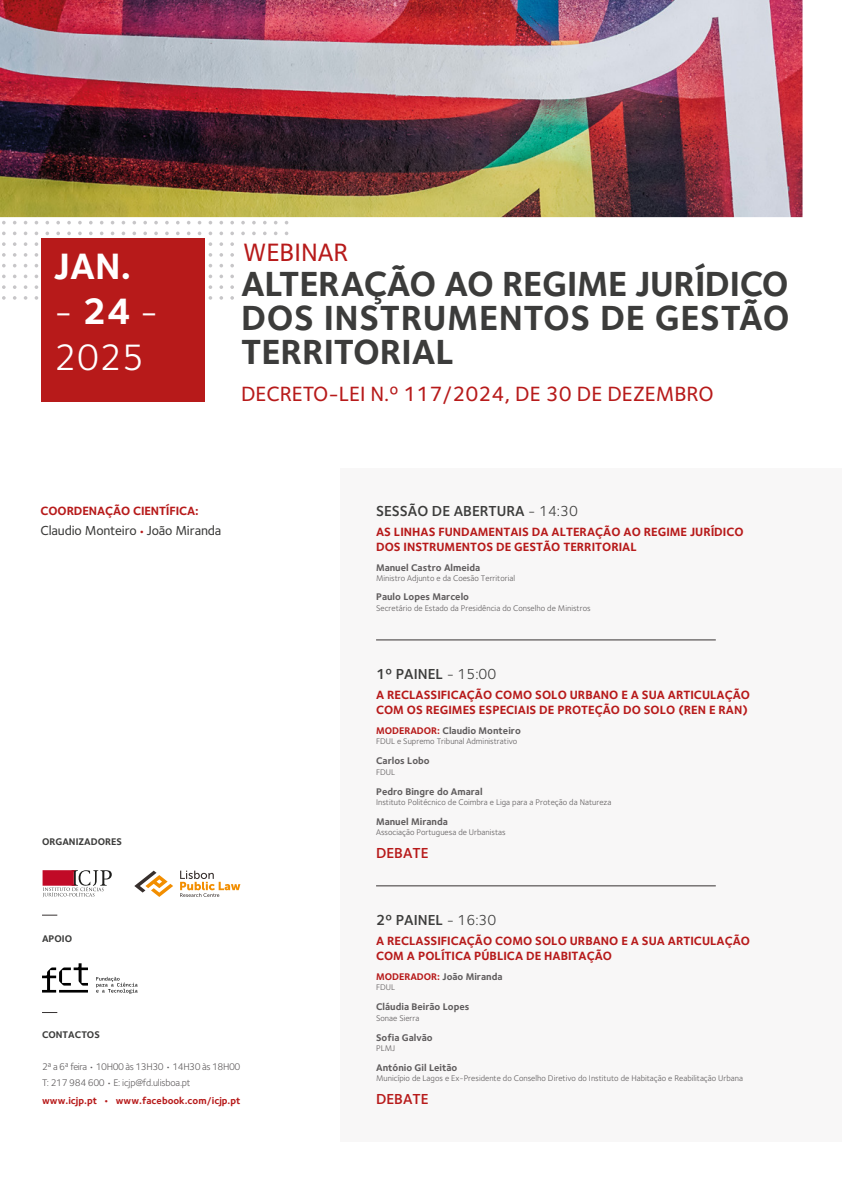
<style>
.page{position:relative;width:842px;height:1191px;background:#fff}
.page>*{position:absolute;margin:0;border:0;box-sizing:border-box;transform-origin:0 0}
.t1{font:38px/45.6px "Foundry Sterling";color:#fff}
.t2{font:700 38px "Foundry Sterling";color:#fff}
.t3{font:700 36.1px/33.7px "Foundry Sterling";color:#3c3c3b;text-align:justify}
.t4{font:500 26px "Foundry Sterling";color:#b71a1a}
.t5{font:500 21.3px "Foundry Sterling";color:#b71a1a}
.t6{font:600 15px "Foundry Sterling";color:#3c3c3b}
.t7{font:600 15px "Foundry Sterling";color:#b71a1a}
.t8{font:500 13.5px "Foundry Sterling";letter-spacing:-.01em;color:#3c3c3b}
.t9{font:700 12.4px/14.9px "Foundry Sterling";color:#b71a1a}
.t10{font:700 10px "Foundry Sterling";color:#5f5c5d}
.t11{font:10px/16px "Foundry Sterling";letter-spacing:-.045em;color:#5f5c5d}
.t12{font:700 10px "Foundry Sterling";color:#b71a1a}
.t13{font:700 10px "Foundry Sterling";color:#3c3c3b}
.t14{font:8.5px "Foundry Sterling";color:#5f5c5d}
.s1{font-weight:700}
.s2{font-weight:400}
.s3{font-weight:700;font-size:11px;color:#b71a1a}
.s4{color:#b71a1a}
</style>
<div class="page">
<svg style="left:2px;top:221px;width:4px;height:3px"></svg>
<svg style="left:252px;top:221px;width:4px;height:3px"></svg>
<svg style="left:263px;top:221px;width:4px;height:3px"></svg>
<svg style="left:230px;top:221px;width:4px;height:3px"></svg>
<svg style="left:241px;top:221px;width:4px;height:3px"></svg>
<svg style="left:78px;top:221px;width:4px;height:3px"></svg>
<svg style="left:154px;top:221px;width:4px;height:3px"></svg>
<svg style="left:89px;top:221px;width:4px;height:3px"></svg>
<svg style="left:176px;top:221px;width:4px;height:3px"></svg>
<svg style="left:67px;top:221px;width:4px;height:3px"></svg>
<svg style="left:143px;top:221px;width:4px;height:3px"></svg>
<svg style="left:165px;top:221px;width:4px;height:3px"></svg>
<svg style="left:56px;top:221px;width:4px;height:3px"></svg>
<svg style="left:2px;top:231px;width:4px;height:4px"></svg>
<svg style="left:13px;top:231px;width:4px;height:4px"></svg>
<svg style="left:252px;top:231px;width:4px;height:4px"></svg>
<svg style="left:263px;top:231px;width:4px;height:4px"></svg>
<svg style="left:230px;top:231px;width:4px;height:4px"></svg>
<svg style="left:241px;top:231px;width:4px;height:4px"></svg>
<svg style="left:78px;top:231px;width:4px;height:4px"></svg>
<svg style="left:219px;top:231px;width:4px;height:4px"></svg>
<svg style="left:154px;top:231px;width:4px;height:4px"></svg>
<svg style="left:89px;top:231px;width:4px;height:4px"></svg>
<svg style="left:176px;top:231px;width:4px;height:4px"></svg>
<svg style="left:67px;top:231px;width:4px;height:4px"></svg>
<svg style="left:132px;top:231px;width:4px;height:4px"></svg>
<svg style="left:143px;top:231px;width:4px;height:4px"></svg>
<svg style="left:165px;top:231px;width:4px;height:4px"></svg>
<svg style="left:56px;top:231px;width:4px;height:4px"></svg>
<svg style="left:45px;top:231px;width:4px;height:4px"></svg>
<svg style="left:2px;top:242px;width:4px;height:4px"></svg>
<svg style="left:13px;top:242px;width:4px;height:4px"></svg>
<svg style="left:24px;top:242px;width:3px;height:4px"></svg>
<svg style="left:209px;top:242px;width:3px;height:4px"></svg>
<svg style="left:230px;top:242px;width:4px;height:4px"></svg>
<svg style="left:219px;top:242px;width:4px;height:4px"></svg>
<svg style="left:35px;top:242px;width:3px;height:4px"></svg>
<svg style="left:2px;top:253px;width:4px;height:4px"></svg>
<svg style="left:13px;top:253px;width:4px;height:4px"></svg>
<svg style="left:24px;top:253px;width:3px;height:4px"></svg>
<svg style="left:209px;top:253px;width:3px;height:4px"></svg>
<svg style="left:230px;top:253px;width:4px;height:4px"></svg>
<svg style="left:219px;top:253px;width:4px;height:4px"></svg>
<svg style="left:35px;top:253px;width:3px;height:4px"></svg>
<svg style="left:2px;top:274px;width:4px;height:4px"></svg>
<svg style="left:13px;top:274px;width:4px;height:4px"></svg>
<svg style="left:230px;top:274px;width:4px;height:4px"></svg>
<svg style="left:219px;top:274px;width:4px;height:4px"></svg>
<svg style="left:2px;top:285px;width:4px;height:4px"></svg>
<svg style="left:13px;top:285px;width:4px;height:4px"></svg>
<svg style="left:24px;top:285px;width:3px;height:4px"></svg>
<svg style="left:209px;top:285px;width:3px;height:4px"></svg>
<svg style="left:230px;top:285px;width:4px;height:4px"></svg>
<svg style="left:219px;top:285px;width:4px;height:4px"></svg>
<svg style="left:35px;top:285px;width:3px;height:4px"></svg>
<svg style="left:2px;top:264px;width:4px;height:3px"></svg>
<svg style="left:230px;top:264px;width:4px;height:3px"></svg>
<svg style="left:2px;top:296px;width:4px;height:4px"></svg>
<svg style="left:13px;top:296px;width:4px;height:4px"></svg>
<svg style="left:24px;top:296px;width:3px;height:4px"></svg>
<svg style="left:209px;top:296px;width:3px;height:4px"></svg>
<svg style="left:230px;top:296px;width:4px;height:4px"></svg>
<svg style="left:219px;top:296px;width:4px;height:4px"></svg>
<svg style="left:35px;top:296px;width:3px;height:4px"></svg>
<img style="left:0;top:0;width:802px;height:217px">
<div style="left:340px;top:468px;width:502px;height:673px;background:#f8f7f7"></div>
<svg style="left:42px;top:963px;width:96px;height:30px"></svg>
<svg style="left:104px;top:870px;width:8px;height:15px"></svg>
<svg style="left:43px;top:870px;width:61px;height:27px"></svg>
<svg style="left:134px;top:870px;width:39px;height:27px"></svg>
<svg style="left:180px;top:870px;width:34px;height:27px"></svg>
<svg style="left:209px;top:881px;width:31px;height:16px"></svg>
<svg style="left:42px;top:1012px;width:15px;height:1px"></svg>
<svg style="left:42px;top:914px;width:15px;height:1px"></svg>
<div style="left:42px;top:239px;width:163px;height:163px;background:#b71a1a"></div>
<hr style="left:376px;top:639px;width:340px;height:1px;background:#373232">
<hr style="left:376px;top:885px;width:340px;height:1px;background:#373232">
<h1 class="t2" style="left:54px;top:243px;width:79px">JAN.</h1>
<h1 class="t1" style="left:54px;top:288px;width:106px">- <span class="s1">24</span> -<br>2025</h1>
<h3 class="t4" style="left:243px;top:237px;width:107px">WEBINAR</h3>
<h2 class="t3" style="left:241px;top:267px;width:550px">ALTERAÇÃO AO REGIME JURÍDICO DOS INSTRUMENTOS DE GESTÃO TERRITORIAL</h2>
<h3 class="t5" style="left:241px;top:381px;width:474px">DECRETO-LEI N.º 117/2024, DE 30 DE DEZEMBRO</h3>
<h3 class="t9" style="left:41px;top:503px;width:160px">COORDENAÇÃO CIENTÍFICA:</h3>
<h3 class="t6" style="left:376px;top:502px;width:203px">SESSÃO DE ABERTURA <span class="s2">- 14:30</span></h3>
<h3 class="t8" style="left:41px;top:522px;width:182px">Claudio Monteiro <span class="s3">•</span> João Miranda</h3>
<h3 class="t9" style="left:376px;top:524px;width:369px">AS LINHAS FUNDAMENTAIS DA ALTERAÇÃO AO REGIME JURÍDICO<br>DOS INSTRUMENTOS DE GESTÃO TERRITORIAL</h3>
<p class="t10" style="left:376px;top:561px;width:106px">Manuel Castro Almeida</p>
<p class="t14" style="left:376px;top:573px;width:141px">Ministro Adjunto e da Coesão Territorial</p>
<p class="t10" style="left:376px;top:591px;width:94px">Paulo Lopes Marcelo</p>
<p class="t14" style="left:376px;top:603px;width:216px">Secretário de Estado da Presidência do Conselho de Ministros</p>
<h3 class="t6" style="left:376px;top:665px;width:122px">1º PAINEL <span class="s2">- 15:00</span></h3>
<h3 class="t9" style="left:376px;top:687px;width:375px">A RECLASSIFICAÇÃO COMO SOLO URBANO E A SUA ARTICULAÇÃO<br>COM OS REGIMES ESPECIAIS DE PROTEÇÃO DO SOLO (REN E RAN)</h3>
<p class="t10" style="left:376px;top:725px;width:146px"><span class="s4">MODERADOR:</span> Claudio Monteiro</p>
<p class="t14" style="left:376px;top:736px;width:143px">FDUL e Supremo Tribunal Administrativo</p>
<p class="t13" style="left:42px;top:835px;width:81px">ORGANIZADORES</p>
<p class="t13" style="left:42px;top:932px;width:32px">APOIO</p>
<p class="t13" style="left:42px;top:1028px;width:59px">CONTACTOS</p>
<p class="t11" style="left:42px;top:1058px;width:200px">2ª a 6ª feira • 10H00 às 13H30 • 14H30 às 18H00<br>T: 217 984 600 • E: icjp@fd.ulisboa.pt</p>
<p class="t12" style="left:42px;top:1094px;width:200px">www.icjp.pt • www.facebook.com/icjp.pt</p>
<p class="t10" style="left:376px;top:755px;width:55px">Carlos Lobo</p>
<p class="t14" style="left:376px;top:767px;width:20px">FDUL</p>
<p class="t10" style="left:376px;top:785px;width:108px">Pedro Bingre do Amaral</p>
<p class="t14" style="left:376px;top:797px;width:237px">Instituto Politécnico de Coimbra e Liga para a Proteção da Natureza</p>
<p class="t10" style="left:376px;top:815px;width:73px">Manuel Miranda</p>
<p class="t14" style="left:376px;top:827px;width:131px">Associação Portuguesa de Urbanistas</p>
<h3 class="t7" style="left:376px;top:844px;width:54px">DEBATE</h3>
<h3 class="t6" style="left:376px;top:911px;width:122px">2º PAINEL <span class="s2">- 16:30</span></h3>
<h3 class="t9" style="left:376px;top:933px;width:375px">A RECLASSIFICAÇÃO COMO SOLO URBANO E A SUA ARTICULAÇÃO<br>COM A POLÍTICA PÚBLICA DE HABITAÇÃO</h3>
<p class="t10" style="left:376px;top:970px;width:128px"><span class="s4">MODERADOR:</span> João Miranda</p>
<p class="t14" style="left:376px;top:982px;width:20px">FDUL</p>
<p class="t10" style="left:376px;top:1001px;width:95px">Cláudia Beirão Lopes</p>
<p class="t14" style="left:376px;top:1012px;width:45px">Sonae Sierra</p>
<p class="t10" style="left:376px;top:1031px;width:58px">Sofia Galvão</p>
<p class="t14" style="left:376px;top:1043px;width:21px">PLMJ</p>
<p class="t10" style="left:376px;top:1061px;width:83px">António Gil Leitão</p>
<p class="t14" style="left:376px;top:1073px;width:368px">Município de Lagos e Ex-Presidente do Conselho Diretivo do Instituto de Habitação e Reabilitação Urbana</p>
<h3 class="t7" style="left:376px;top:1090px;width:54px">DEBATE</h3>
</div>
